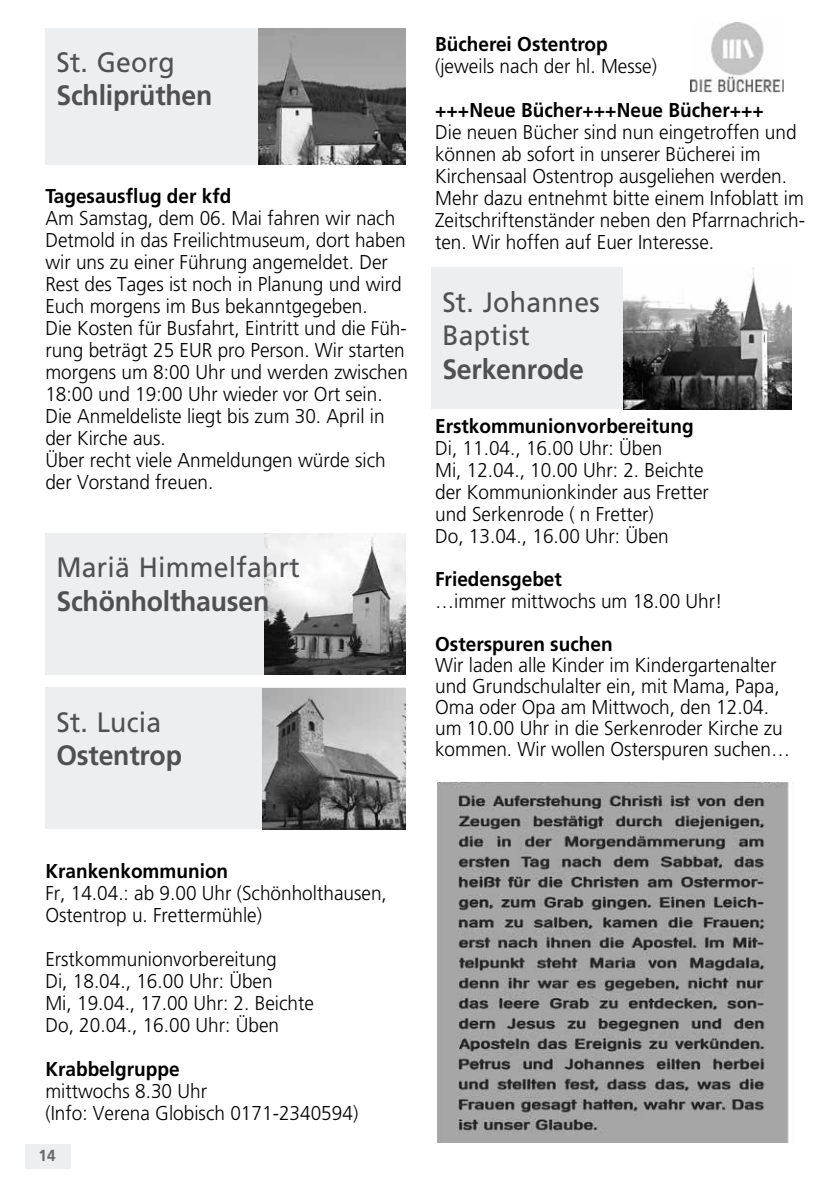
<style>
.page{position:relative;width:840px;height:1191px;background:#fff}
.page>*{position:absolute;margin:0;border:0;box-sizing:border-box;transform-origin:0 0}
.t1{font:28px/33.6px "Frutiger";letter-spacing:.01em;color:#504f53;scale:.95 1}
.t2{font:700 28px "Frutiger";letter-spacing:-.01em;color:#504f53;scale:.95 1}
.t3{font:300 20px/22px "Frutiger";color:#000;scale:.95 1}
.t4{font:700 20px "Frutiger";color:#000;scale:.95 1}
.t5{font:700 16px "Frutiger";color:#68676c;scale:.95 1}
</style>
<div class="page">
<div style="left:25px;top:1144px;width:45px;height:25px;background:#edeeef"></div>
<div style="left:45px;top:687px;width:360px;height:142px;background:#edeeef"></div>
<img style="left:262px;top:689px;width:143px;height:140px">
<div style="left:45px;top:533px;width:360px;height:142px;background:#edeeef"></div>
<img style="left:265px;top:533px;width:140px;height:142px">
<img style="left:690px;top:23px;width:92px;height:69px">
<div style="left:431px;top:267px;width:360px;height:142px;background:#edeeef"></div>
<img style="left:623px;top:267px;width:168px;height:142px">
<img style="left:437px;top:782px;width:352px;height:360px">
<div style="left:45px;top:28px;width:360px;height:137px;background:#edeeef"></div>
<img style="left:258px;top:28px;width:147px;height:137px">
<h1 class="t1" style="left:56px;top:45px;width:126px">St. Georg</h1>
<h1 class="t2" style="left:56px;top:79px;width:165px">Schliprüthen</h1>
<p class="t4" style="left:45px;top:184px;width:197px">Tagesausflug der kfd</p>
<p class="t3" style="left:45px;top:207px;width:383px">Am Samstag, dem 06. Mai fahren wir nach Detmold in das Freilichtmuseum, dort haben wir uns zu einer Führung angemeldet. Der Rest des Tages ist noch in Planung und wird Euch morgens im Bus bekanntgegeben.<br>Die Kosten für Busfahrt, Eintritt und die Füh&shy;rung beträgt 25 EUR pro Person. Wir starten morgens um 8:00 Uhr und werden zwischen 18:00 und 19:00 Uhr wieder vor Ort sein.<br>Die Anmeldeliste liegt bis zum 30. April in der Kirche aus.<br>Über recht viele Anmeldungen würde sich der Vorstand freuen.</p>
<h1 class="t1" style="left:56px;top:550px;width:257px">Mariä Himmelfahrt</h1>
<h1 class="t2" style="left:56px;top:584px;width:225px">Schönholthausen</h1>
<h1 class="t1" style="left:56px;top:705px;width:112px">St. Lucia</h1>
<h1 class="t2" style="left:56px;top:739px;width:133px">Ostentrop</h1>
<p class="t4" style="left:435px;top:32px;width:183px">Bücherei Ostentrop</p>
<p class="t3" style="left:435px;top:55px;width:235px">(jeweils nach der hl. Messe)</p>
<p class="t4" style="left:435px;top:98px;width:347px">+++Neue Bücher+++Neue Bücher+++</p>
<p class="t3" style="left:435px;top:121px;width:390px">Die neuen Bücher sind nun eingetroffen und können ab sofort in unserer Bücherei im Kirchensaal Ostentrop ausgeliehen werden.<br>Mehr dazu entnehmt bitte einem Infoblatt im Zeitschriftenständer neben den Pfarrnachrich&shy;ten. Wir hoffen auf Euer Interesse.</p>
<h1 class="t1" style="left:442px;top:285px;width:167px">St. Johannes<br>Baptist</h1>
<h1 class="t2" style="left:442px;top:353px;width:150px">Serkenrode</h1>
<p class="t4" style="left:435px;top:414px;width:273px">Erstkommunionvorbereitung</p>
<p class="t3" style="left:435px;top:436px;width:289px">Di, 11.04., 16.00 Uhr: Üben<br>Mi, 12.04., 10.00 Uhr: 2. Beichte der Kommunionkinder aus Fretter und Serkenrode ( n Fretter)<br>Do, 13.04., 16.00 Uhr: Üben</p>
<p class="t4" style="left:435px;top:567px;width:135px">Friedensgebet</p>
<p class="t3" style="left:435px;top:589px;width:304px">…immer mittwochs um 18.00 Uhr!</p>
<p class="t4" style="left:435px;top:632px;width:188px">Osterspuren suchen</p>
<p class="t3" style="left:435px;top:654px;width:375px;line-height:21px">Wir laden alle Kinder im Kindergartenalter und Grundschulalter ein, mit Mama, Papa, Oma oder Opa am Mittwoch, den 12.04. um 10.00 Uhr in die Serkenroder Kirche zu kommen. Wir wollen Osterspuren suchen…</p>
<p class="t4" style="left:45px;top:859px;width:194px">Krankenkommunion</p>
<p class="t3" style="left:45px;top:881px;width:361px">Fr, 14.04.: ab 9.00 Uhr (Schönholthausen,<br>Ostentrop u. Frettermühle)</p>
<p class="t3" style="left:45px;top:947px;width:284px">Erstkommunionvorbereitung<br>Di, 18.04., 16.00 Uhr: Üben<br>Mi, 19.04., 17.00 Uhr: 2. Beichte<br>Do, 20.04., 16.00 Uhr: Üben</p>
<p class="t4" style="left:45px;top:1057px;width:143px">Krabbelgruppe</p>
<p class="t3" style="left:45px;top:1079px;width:331px">mittwochs 8.30 Uhr<br>(Info: Verena Globisch 0171-2340594)</p>
<p class="t5" style="left:39px;top:1146px;width:19px">14</p>
</div>
